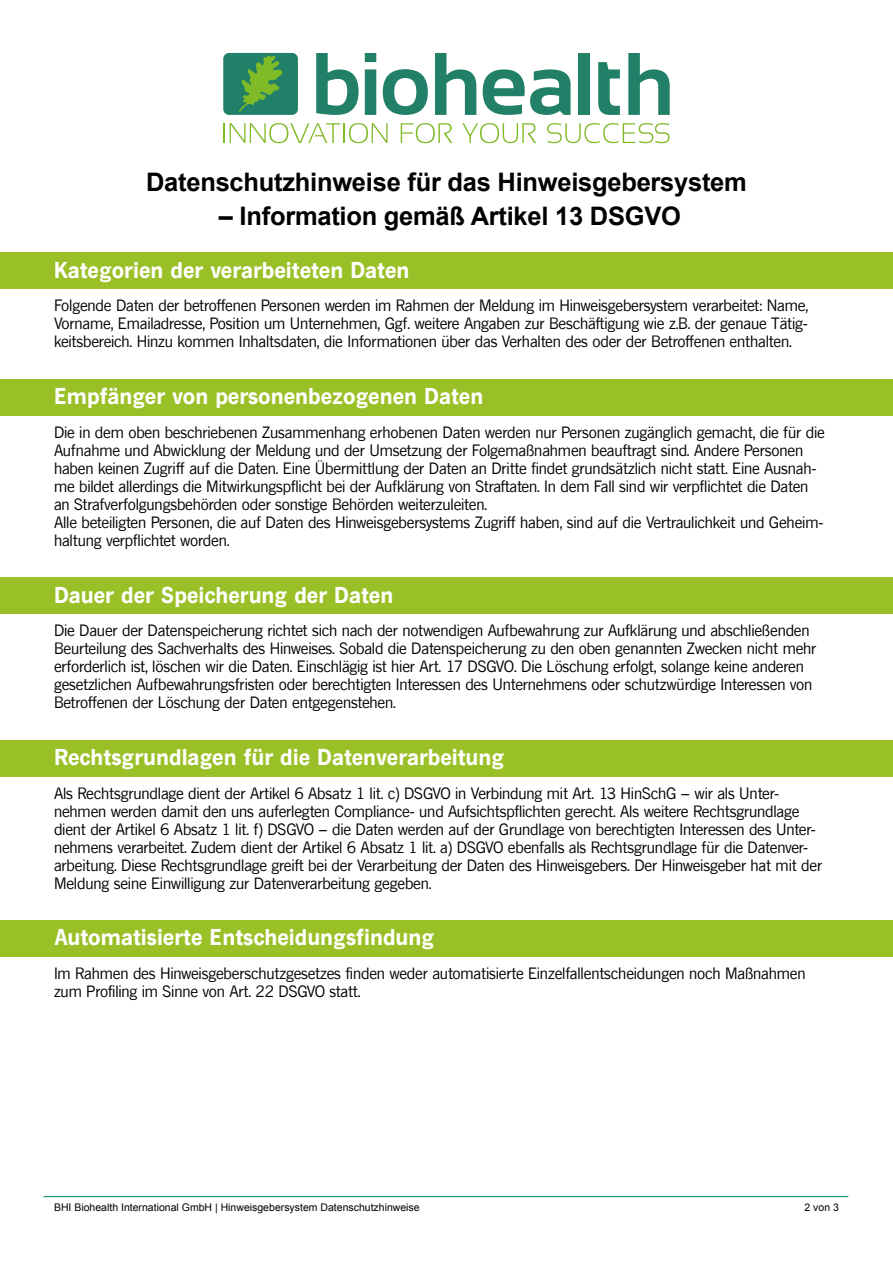
<style>
.page{position:relative;width:893px;height:1263px;background:#fff}
.page>*{position:absolute;margin:0;border:0;box-sizing:border-box;transform-origin:0 0}
.t1{font:700 25.5px "Arial";letter-spacing:-.01em;color:#000}
.t2{font:700 21px "News Gothic SB";color:#fff}
.t3{font:15px/18px "News Gothic SB";letter-spacing:-.01em;color:#000}
.t4{font:10.5px "Arial";color:#000}
</style>
<div class="page">
<div style="left:223px;top:53px;width:75px;height:62px;background:#218067;border-radius:6px"></div>
<svg style="left:239px;top:55px;width:44px;height:57px"></svg>
<svg style="left:316px;top:53px;width:43px;height:62px"></svg>
<svg style="left:365px;top:53px;width:11px;height:62px"></svg>
<svg style="left:383px;top:69px;width:45px;height:46px"></svg>
<svg style="left:435px;top:53px;width:41px;height:62px"></svg>
<svg style="left:483px;top:69px;width:88px;height:46px"></svg>
<div style="left:579px;top:53px;width:11px;height:62px;background:#218067"></div>
<svg style="left:598px;top:62px;width:22px;height:53px"></svg>
<svg style="left:628px;top:53px;width:42px;height:62px"></svg>
<hr style="left:223px;top:123px;width:2px;height:20px;background:#7fba27">
<svg style="left:230px;top:123px;width:110px;height:20px"></svg>
<hr style="left:343px;top:123px;width:2px;height:20px;background:#7fba27">
<svg style="left:349px;top:123px;width:39px;height:20px"></svg>
<svg style="left:401px;top:123px;width:51px;height:20px"></svg>
<svg style="left:462px;top:123px;width:74px;height:20px"></svg>
<svg style="left:547px;top:123px;width:122px;height:20px"></svg>
<hr style="left:43px;top:1196px;width:805px;height:1px;background:#008165">
<div style="left:0;top:253px;width:893px;height:36px;background:#9ac027"></div>
<div style="left:0;top:379px;width:893px;height:37px;background:#9ac027"></div>
<div style="left:0;top:578px;width:893px;height:36px;background:#9ac027"></div>
<div style="left:0;top:740px;width:893px;height:37px;background:#9ac027"></div>
<div style="left:0;top:920px;width:893px;height:37px;background:#9ac027"></div>
<h1 class="t1" style="left:146px;top:165px;width:602px">Datenschutzhinweise für das Hinweisgebersystem</h1>
<h1 class="t1" style="left:219px;top:199px;width:464px">– Information gemäß Artikel 13 DSGVO</h1>
<h2 class="t2" style="left:54px;top:256px;width:357px">Kategorien der verarbeiteten Daten</h2>
<p class="t3" style="left:54px;top:296px;width:756px;text-align:justify">Folgende Daten der betroffenen Personen werden im Rahmen der Meldung im Hinweisgebersystem verarbeitet: Name, Vorname, Emailadresse, Position um Unternehmen, Ggf. weitere Angaben zur Beschäftigung wie z.B. der genaue Tätig&shy;keitsbereich. Hinzu kommen Inhaltsdaten, die Informationen über das Verhalten des oder der Betroffenen enthalten.</p>
<h2 class="t2" style="left:54px;top:382px;width:431px">Empfänger von personenbezogenen Daten</h2>
<p class="t3" style="left:54px;top:422px;width:772px">Die in dem oben beschriebenen Zusammenhang erhobenen Daten werden nur Personen zugänglich gemacht, die für die Aufnahme und Abwicklung der Meldung und der Umsetzung der Folgemaßnahmen beauftragt sind. Andere Personen haben keinen Zugriff auf die Daten. Eine Übermittlung der Daten an Dritte findet grundsätzlich nicht statt. Eine Ausnah&shy;me bildet allerdings die Mitwirkungspflicht bei der Aufklärung von Straftaten. In dem Fall sind wir verpflichtet die Daten an Strafverfolgungsbehörden oder sonstige Behörden weiterzuleiten.<br>Alle beteiligten Personen, die auf Daten des Hinweisgebersystems Zugriff haben, sind auf die Vertraulichkeit und Geheim&shy;haltung verpflichtet worden.</p>
<h2 class="t2" style="left:54px;top:580px;width:341px">Dauer der Speicherung der Daten</h2>
<p class="t3" style="left:54px;top:621px;width:764px">Die Dauer der Datenspeicherung richtet sich nach der notwendigen Aufbewahrung zur Aufklärung und abschließenden Beurteilung des Sachverhalts des Hinweises. Sobald die Datenspeicherung zu den oben genannten Zwecken nicht mehr erforderlich ist, löschen wir die Daten. Einschlägig ist hier Art. 17 DSGVO. Die Löschung erfolgt, solange keine anderen gesetzlichen Aufbewahrungsfristen oder berechtigten Interessen des Unternehmens oder schutzwürdige Interessen von Betroffenen der Löschung der Daten entgegenstehen.</p>
<h2 class="t2" style="left:54px;top:743px;width:452px">Rechtsgrundlagen für die Datenverarbeitung</h2>
<p class="t3" style="left:54px;top:783px;width:770px">Als Rechtsgrundlage dient der Artikel 6 Absatz 1 lit. c) DSGVO in Verbindung mit Art. 13 HinSchG – wir als Unter&shy;nehmen werden damit den uns auferlegten Compliance- und Aufsichtspflichten gerecht. Als weitere Rechtsgrundlage dient der Artikel 6 Absatz 1 lit. f) DSGVO – die Daten werden auf der Grundlage von berechtigten Interessen des Unter&shy;nehmens verarbeitet. Zudem dient der Artikel 6 Absatz 1 lit. a) DSGVO ebenfalls als Rechtsgrundlage für die Datenver&shy;arbeitung. Diese Rechtsgrundlage greift bei der Verarbeitung der Daten des Hinweisgebers. Der Hinweisgeber hat mit der Meldung seine Einwilligung zur Datenverarbeitung gegeben.</p>
<h2 class="t2" style="left:54px;top:923px;width:382px">Automatisierte Entscheidungsfindung</h2>
<p class="t3" style="left:54px;top:964px;width:753px">Im Rahmen des Hinweisgeberschutzgesetzes finden weder automatisierte Einzelfallentscheidungen noch Maßnahmen zum Profiling im Sinne von Art. 22 DSGVO statt.</p>
<p class="t4" style="left:54px;top:1200px;width:367px">BHI Biohealth International GmbH | Hinweisgebersystem Datenschutzhinweise</p>
<p class="t4" style="left:804px;top:1200px;width:36px">2 von 3</p>
</div>
